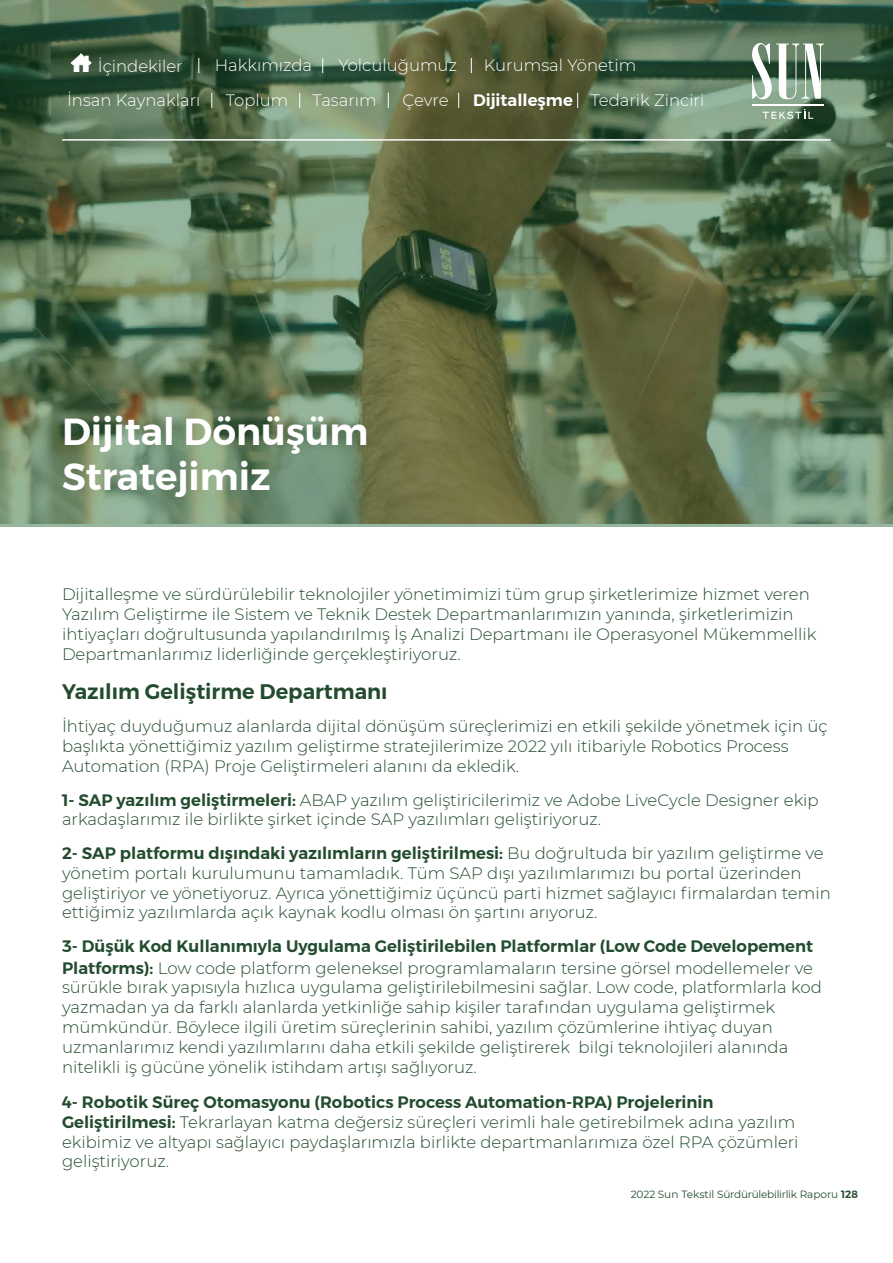
<style>
.page{position:relative;width:893px;height:1263px;background:#fff}
.page>*{position:absolute;margin:0;border:0;box-sizing:border-box;transform-origin:0 0}
.t1{font:600 37.5px/45px "Montserrat";color:#fff}
.t2{font:600 21px "Montserrat";color:#234c2f}
.t3{font:300 16.5px/19.8px "Montserrat";color:#234c2f}
.t4{font:600 16.5px/21.6px "Montserrat";color:#234c2f}
.t5{font:300 16.5px "Montserrat";color:#fff}
.t6{font:10.5px "Montserrat";letter-spacing:-.025em;color:#234c2f}
.s1{font-weight:600}
.s2{font-weight:300}
</style>
<div class="page">
<svg style="left:0;top:0;width:893px;height:527px;background:#5d7252"></svg>
<svg style="left:752px;top:43px;width:72px;height:56px"></svg>
<hr style="left:752px;top:104px;width:72px;height:2px;background:#fff">
<svg style="left:763px;top:109px;width:50px;height:10px"></svg>
<svg style="left:211px;top:93px;width:1px;height:15px"></svg>
<svg style="left:471px;top:58px;width:1px;height:15px"></svg>
<svg style="left:322px;top:58px;width:1px;height:15px"></svg>
<svg style="left:198px;top:58px;width:1px;height:15px"></svg>
<svg style="left:299px;top:93px;width:1px;height:15px"></svg>
<svg style="left:388px;top:93px;width:1px;height:15px"></svg>
<svg style="left:458px;top:93px;width:1px;height:15px"></svg>
<svg style="left:577px;top:93px;width:1px;height:15px"></svg>
<svg style="left:71px;top:53px;width:21px;height:19px"></svg>
<hr style="left:62px;top:140px;width:769px;height:1px;background:#fff">
<p class="t5" style="left:98px;top:55px;width:86px">İçindekiler</p>
<p class="t5" style="left:215px;top:54px;width:99px">Hakkımızda</p>
<p class="t5" style="left:338px;top:54px;width:120px">Yolculuğumuz</p>
<p class="t5" style="left:484px;top:54px;width:154px">Kurumsal Yönetim</p>
<p class="t5" style="left:67px;top:89px;width:135px">İnsan Kaynakları</p>
<p class="t5" style="left:226px;top:89px;width:64px">Toplum</p>
<p class="t5" style="left:313px;top:89px;width:66px">Tasarım</p>
<p class="t5" style="left:403px;top:89px;width:47px">Çevre</p>
<p class="t5" style="left:473px;top:89px;width:233px"><span class="s1">Dijitalleşme</span> Tedarik Zinciri</p>
<h1 class="t1" style="left:62px;top:409px;width:308px">Dijital Dönüşüm<br>Stratejimiz</h1>
<p class="t3" style="left:62px;top:584px;width:756px">Dijitalleşme ve sürdürülebilir teknolojiler yönetimimizi tüm grup şirketlerimize hizmet veren Yazılım Geliştirme ile Sistem ve Teknik Destek Departmanlarımızın yanında, şirketlerimizin ihtiyaçları doğrultusunda yapılandırılmış İş Analizi Departmanı ile Operasyonel Mükemmellik Departmanlarımız liderliğinde gerçekleştiriyoruz.</p>
<p class="t2" style="left:62px;top:675px;width:327px">Yazılım Geliştirme Departmanı</p>
<p class="t3" style="left:62px;top:716px;width:767px">İhtiyaç duyduğumuz alanlarda dijital dönüşüm süreçlerimizi en etkili şekilde yönetmek için üç başlıkta yönettiğimiz yazılım geliştirme stratejilerimize 2022 yılı itibariyle Robotics Process<br>Automation (RPA) Proje Geliştirmeleri alanını da ekledik.</p>
<p class="t3" style="left:62px;top:789px;width:758px"><span class="s1">1- SAP yazılım geliştirmeleri:</span> ABAP yazılım geliştiricilerimiz ve Adobe LiveCycle Designer ekip arkadaşlarımız ile birlikte şirket içinde SAP yazılımları geliştiriyoruz.</p>
<p class="t3" style="left:62px;top:843px;width:770px"><span class="s1">2- SAP platformu dışındaki yazılımların geliştirilmesi:</span> Bu doğrultuda bir yazılım geliştirme ve yönetim portalı kurulumunu tamamladık. Tüm SAP dışı yazılımlarımızı bu portal üzerinden geliştiriyor ve yönetiyoruz. Ayrıca yönettiğimiz üçüncü parti hizmet sağlayıcı firmalardan temin ettiğimiz yazılımlarda açık kaynak kodlu olması ön şartını arıyoruz.</p>
<p class="t4" style="left:62px;top:935px;width:753px">3- Düşük Kod Kullanımıyla Uygulama Geliştirilebilen Platformlar (Low Code Developement<br>Platforms): <span class="s2">Low code platform geleneksel programlamaların tersine görsel modellemeler ve</span></p>
<p class="t3" style="left:62px;top:977px;width:761px">sürükle bırak yapısıyla hızlıca uygulama geliştirilebilmesini sağlar. Low code, platformlarla kod yazmadan ya da farklı alanlarda yetkinliğe sahip kişiler tarafından uygulama geliştirmek mümkündür. Böylece ilgili üretim süreçlerinin sahibi, yazılım çözümlerine ihtiyaç duyan uzmanlarımız kendi yazılımlarını daha etkili şekilde geliştirerek bilgi teknolojileri alanında nitelikli iş gücüne yönelik istihdam artışı sağlıyoruz.</p>
<p class="t3" style="left:62px;top:1092px;width:738px"><span class="s1">4- Robotik Süreç Otomasyonu (Robotics Process Automation-RPA) Projelerinin Geliştirilmesi:</span> Tekrarlayan katma değersiz süreçleri verimli hale getirebilmek adına yazılım ekibimiz ve altyapı sağlayıcı paydaşlarımızla birlikte departmanlarımıza özel RPA çözümleri geliştiriyoruz.</p>
<p class="t6" style="left:631px;top:1187px;width:229px">2022 Sun Tekstil Sürdürülebilirlik Raporu <span class="s1">128</span></p>
</div>
